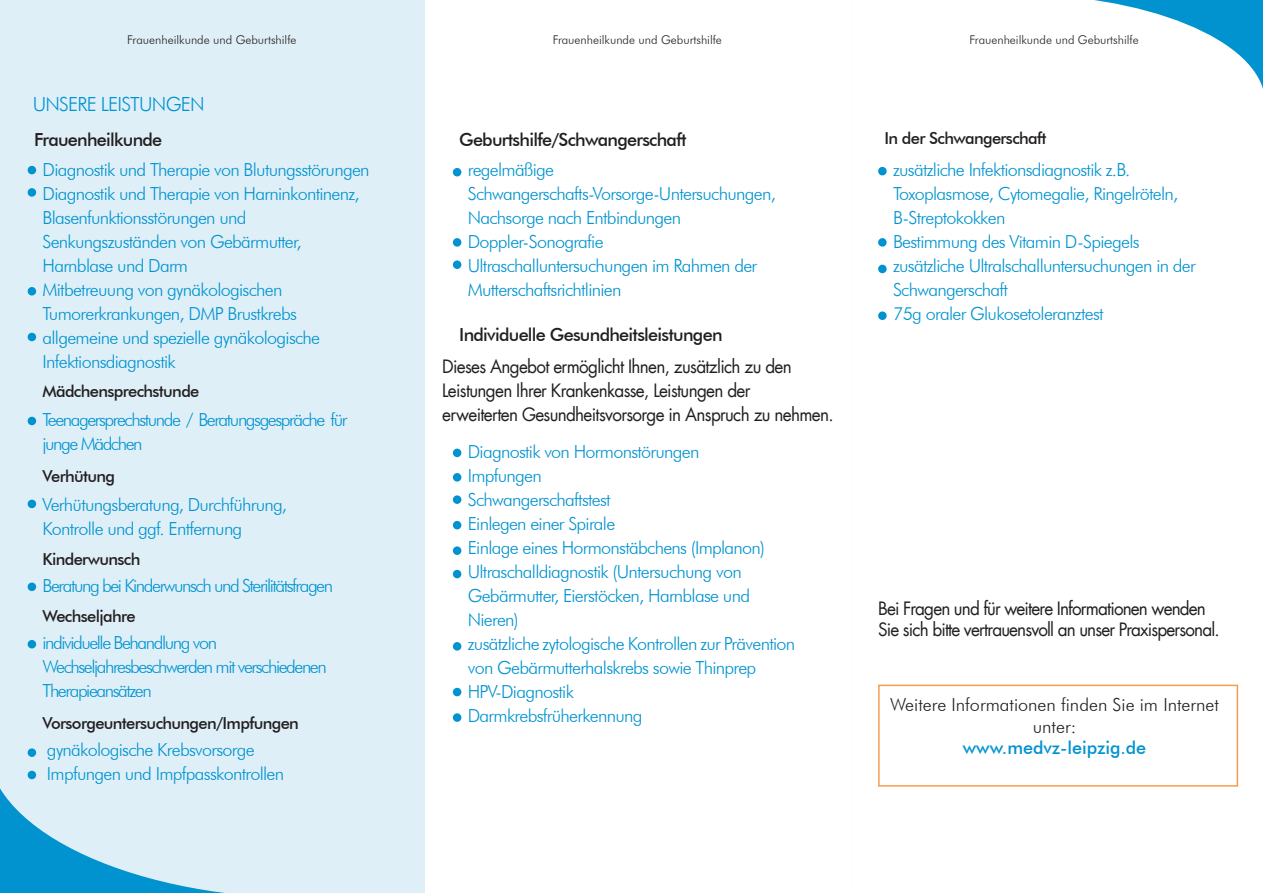
<style>
.page{position:relative;width:1263px;height:893px;background:#fff}
.page>*{position:absolute;margin:0;border:0;box-sizing:border-box;transform-origin:0 0}
.t1{font:300 19.5px "Futura BT";letter-spacing:-.04em;color:#0093d0}
.t2{font:300 18px/24px "Futura BT";letter-spacing:-.04em;color:#0093d0}
.t3{font:18px/21.6px "Futura";letter-spacing:-.04em;color:#231f20;scale:.95 1}
.t4{font:300 18px/24px "Futura BT";letter-spacing:-.08em;color:#0093d0}
.t5{font:500 18px "Futura BT";letter-spacing:-.04em;color:#231f20}
.t6{font:300 18px/21.6px "Futura BT";color:#231f20;text-align:center}
.t7{font:500 18px "Futura BT";color:#0093d0}
.t8{font:500 16.5px "Futura BT";letter-spacing:-.04em;color:#231f20}
.t9{font:300 12px "Futura BT";color:#231f20}
</style>
<div class="page">
<div style="left:0;top:0;width:425px;height:893px;background:#dfeff8"></div>
<svg style="left:878px;top:0;width:385px;height:787px"></svg>
<svg style="left:0;top:640px;width:225px;height:253px"></svg>
<div style="left:878px;top:685px;width:360px;height:102px;border:2px solid #f89c4c"></div>
<div style="left:28px;top:167px;width:7px;height:7px;background:#0093d0;border-radius:50%"></div>
<div style="left:28px;top:166px;width:8px;height:8px;border:2px solid #0093d0;border-radius:50%"></div>
<div style="left:28px;top:189px;width:7px;height:7px;background:#0093d0;border-radius:50%"></div>
<div style="left:28px;top:188px;width:8px;height:9px;border:2px solid #0093d0;border-radius:50%"></div>
<div style="left:28px;top:500px;width:7px;height:7px;background:#0093d0;border-radius:50%"></div>
<div style="left:28px;top:500px;width:8px;height:8px;border:2px solid #0093d0;border-radius:50%"></div>
<div style="left:28px;top:417px;width:7px;height:7px;background:#0093d0;border-radius:50%"></div>
<div style="left:28px;top:417px;width:8px;height:8px;border:2px solid #0093d0;border-radius:50%"></div>
<div style="left:28px;top:641px;width:7px;height:7px;background:#0093d0;border-radius:50%"></div>
<div style="left:28px;top:640px;width:8px;height:8px;border:2px solid #0093d0;border-radius:50%"></div>
<div style="left:28px;top:583px;width:7px;height:7px;background:#0093d0;border-radius:50%"></div>
<div style="left:28px;top:583px;width:8px;height:8px;border:2px solid #0093d0;border-radius:50%"></div>
<div style="left:28px;top:333px;width:7px;height:7px;background:#0093d0;border-radius:50%"></div>
<div style="left:28px;top:333px;width:8px;height:8px;border:2px solid #0093d0;border-radius:50%"></div>
<div style="left:454px;top:261px;width:7px;height:7px;background:#0093d0;border-radius:50%"></div>
<div style="left:453px;top:260px;width:8px;height:9px;border:2px solid #0093d0;border-radius:50%"></div>
<div style="left:454px;top:169px;width:7px;height:7px;background:#0093d0;border-radius:50%"></div>
<div style="left:453px;top:168px;width:8px;height:8px;border:2px solid #0093d0;border-radius:50%"></div>
<div style="left:454px;top:239px;width:7px;height:7px;background:#0093d0;border-radius:50%"></div>
<div style="left:453px;top:238px;width:8px;height:9px;border:2px solid #0093d0;border-radius:50%"></div>
<div style="left:28px;top:771px;width:7px;height:7px;background:#0093d0;border-radius:50%"></div>
<div style="left:28px;top:771px;width:8px;height:8px;border:2px solid #0093d0;border-radius:50%"></div>
<div style="left:28px;top:749px;width:7px;height:7px;background:#0093d0;border-radius:50%"></div>
<div style="left:28px;top:748px;width:8px;height:9px;border:2px solid #0093d0;border-radius:50%"></div>
<div style="left:879px;top:168px;width:7px;height:7px;background:#0093d0;border-radius:50%"></div>
<div style="left:878px;top:167px;width:9px;height:8px;border:2px solid #0093d0;border-radius:50%"></div>
<div style="left:454px;top:643px;width:7px;height:7px;background:#0093d0;border-radius:50%"></div>
<div style="left:453px;top:642px;width:8px;height:9px;border:2px solid #0093d0;border-radius:50%"></div>
<div style="left:879px;top:239px;width:7px;height:7px;background:#0093d0;border-radius:50%"></div>
<div style="left:878px;top:238px;width:9px;height:9px;border:2px solid #0093d0;border-radius:50%"></div>
<div style="left:879px;top:312px;width:7px;height:7px;background:#0093d0;border-radius:50%"></div>
<div style="left:878px;top:311px;width:9px;height:9px;border:2px solid #0093d0;border-radius:50%"></div>
<div style="left:879px;top:265px;width:7px;height:7px;background:#0093d0;border-radius:50%"></div>
<div style="left:878px;top:265px;width:9px;height:8px;border:2px solid #0093d0;border-radius:50%"></div>
<div style="left:454px;top:571px;width:7px;height:7px;background:#0093d0;border-radius:50%"></div>
<div style="left:453px;top:570px;width:8px;height:8px;border:2px solid #0093d0;border-radius:50%"></div>
<div style="left:454px;top:496px;width:7px;height:7px;background:#0093d0;border-radius:50%"></div>
<div style="left:453px;top:495px;width:8px;height:9px;border:2px solid #0093d0;border-radius:50%"></div>
<div style="left:454px;top:547px;width:7px;height:7px;background:#0093d0;border-radius:50%"></div>
<div style="left:453px;top:546px;width:8px;height:9px;border:2px solid #0093d0;border-radius:50%"></div>
<div style="left:454px;top:449px;width:7px;height:7px;background:#0093d0;border-radius:50%"></div>
<div style="left:453px;top:449px;width:8px;height:8px;border:2px solid #0093d0;border-radius:50%"></div>
<div style="left:454px;top:474px;width:7px;height:7px;background:#0093d0;border-radius:50%"></div>
<div style="left:453px;top:473px;width:8px;height:9px;border:2px solid #0093d0;border-radius:50%"></div>
<div style="left:454px;top:522px;width:7px;height:7px;background:#0093d0;border-radius:50%"></div>
<div style="left:453px;top:521px;width:8px;height:8px;border:2px solid #0093d0;border-radius:50%"></div>
<div style="left:28px;top:288px;width:7px;height:7px;background:#0093d0;border-radius:50%"></div>
<div style="left:28px;top:287px;width:8px;height:9px;border:2px solid #0093d0;border-radius:50%"></div>
<div style="left:454px;top:714px;width:7px;height:7px;background:#0093d0;border-radius:50%"></div>
<div style="left:453px;top:713px;width:8px;height:9px;border:2px solid #0093d0;border-radius:50%"></div>
<div style="left:454px;top:689px;width:7px;height:7px;background:#0093d0;border-radius:50%"></div>
<div style="left:453px;top:688px;width:8px;height:8px;border:2px solid #0093d0;border-radius:50%"></div>
<p class="t9" style="left:127px;top:32px;width:171px">Frauenheilkunde und Geburtshilfe</p>
<p class="t1" style="left:33px;top:92px;width:173px">UNSERE LEISTUNGEN</p>
<p class="t5" style="left:34px;top:128px;width:130px">Frauenheilkunde</p>
<p class="t2" style="left:43px;top:158px;width:329px">Diagnostik und Therapie von Blutungsstörungen</p>
<p class="t2" style="left:43px;top:182px;width:319px">Diagnostik und Therapie von Harninkontinenz,<br>Blasenfunktionsstörungen und</p>
<p class="t2" style="left:43px;top:230px;width:260px">Senkungszuständen von Gebärmutter,</p>
<p class="t2" style="left:43px;top:254px;width:147px">Harnblase und Darm</p>
<p class="t2" style="left:43px;top:278px;width:241px">Mitbetreuung von gynäkologischen</p>
<p class="t2" style="left:43px;top:302px;width:256px">Tumorerkrankungen, DMP Brustkrebs</p>
<p class="t2" style="left:43px;top:326px;width:279px">allgemeine und spezielle gynäkologische</p>
<p class="t2" style="left:43px;top:350px;width:135px">Infektionsdiagnostik</p>
<p class="t8" style="left:43px;top:381px;width:158px">Mädchensprechstunde</p>
<p class="t4" style="left:43px;top:408px;width:306px">Teenagersprechstunde / Beratungsgespräche für junge Mädchen</p>
<p class="t8" style="left:43px;top:466px;width:74px">Verhütung</p>
<p class="t2" style="left:43px;top:492px;width:246px">Verhütungsberatung, Durchführung,</p>
<p class="t2" style="left:43px;top:516px;width:201px">Kontrolle und ggf. Entfernung</p>
<p class="t8" style="left:43px;top:549px;width:99px">Kinderwunsch</p>
<p class="t4" style="left:43px;top:573px;width:292px">Beratung bei Kinderwunsch und Sterilitätsfragen</p>
<p class="t8" style="left:43px;top:606px;width:95px">Wechseljahre</p>
<p class="t4" style="left:43px;top:631px;width:176px">individuelle Behandlung von</p>
<p class="t4" style="left:43px;top:655px;width:286px">Wechseljahresbeschwerden mit verschiedenen<br>Therapieansätzen</p>
<p class="t8" style="left:43px;top:713px;width:258px">Vorsorgeuntersuchungen/Impfungen</p>
<p class="t2" style="left:47px;top:738px;width:209px">gynäkologische Krebsvorsorge</p>
<p class="t2" style="left:47px;top:762px;width:239px">Impfungen und Impfpasskontrollen</p>
<p class="t9" style="left:553px;top:32px;width:171px">Frauenheilkunde und Geburtshilfe</p>
<p class="t5" style="left:459px;top:128px;width:229px">Geburtshilfe/Schwangerschaft</p>
<p class="t2" style="left:468px;top:158px;width:88px">regelmäßige</p>
<p class="t2" style="left:468px;top:182px;width:310px">Schwangerschafts-Vorsorge-Untersuchungen,</p>
<p class="t2" style="left:468px;top:206px;width:215px">Nachsorge nach Entbindungen</p>
<p class="t2" style="left:468px;top:230px;width:137px">Doppler-Sonografie</p>
<p class="t2" style="left:468px;top:254px;width:291px">Ultraschalluntersuchungen im Rahmen der</p>
<p class="t2" style="left:468px;top:278px;width:155px">Mutterschaftsrichtlinien</p>
<p class="t5" style="left:459px;top:324px;width:265px">Individuelle Gesundheitsleistungen</p>
<p class="t3" style="left:442px;top:356px;width:369px">Dieses Angebot ermöglicht Ihnen, zusätzlich zu den</p>
<p class="t3" style="left:442px;top:380px;width:326px">Leistungen Ihrer Krankenkasse, Leistungen der</p>
<p class="t3" style="left:442px;top:404px;width:413px">erweiterten Gesundheitsvorsorge in Anspruch zu nehmen.</p>
<p class="t2" style="left:468px;top:439px;width:233px">Diagnostik von Hormonstörungen</p>
<p class="t2" style="left:468px;top:463px;width:76px">Impfungen</p>
<p class="t2" style="left:468px;top:487px;width:144px">Schwangerschaftstest</p>
<p class="t2" style="left:468px;top:511px;width:149px">Einlegen einer Spirale</p>
<p class="t2" style="left:468px;top:535px;width:299px">Einlage eines Hormonstäbchens (Implanon)</p>
<p class="t2" style="left:468px;top:559px;width:275px">Ultraschalldiagnostik (Untersuchung von</p>
<p class="t2" style="left:468px;top:583px;width:284px">Gebärmutter, Eierstöcken, Harnblase und</p>
<p class="t2" style="left:468px;top:607px;width:53px">Nieren)</p>
<p class="t2" style="left:468px;top:631px;width:329px">zusätzliche zytologische Kontrollen zur Prävention von Gebärmutterhalskrebs sowie Thinprep</p>
<p class="t2" style="left:468px;top:679px;width:108px">HPV-Diagnostik</p>
<p class="t2" style="left:468px;top:703px;width:176px">Darmkrebsfrüherkennung</p>
<p class="t9" style="left:969px;top:32px;width:171px">Frauenheilkunde und Geburtshilfe</p>
<p class="t8" style="left:884px;top:128px;width:164px">In der Schwangerschaft</p>
<p class="t2" style="left:893px;top:158px;width:239px">zusätzliche Infektionsdiagnostik z.B.</p>
<p class="t2" style="left:893px;top:182px;width:287px">Toxoplasmose, Cytomegalie, Ringelröteln,</p>
<p class="t2" style="left:893px;top:206px;width:114px">B-Streptokokken</p>
<p class="t2" style="left:893px;top:230px;width:248px">Bestimmung des Vitamin D-Spiegels</p>
<p class="t2" style="left:893px;top:254px;width:304px">zusätzliche Ultralschalluntersuchungen in der<br>Schwangerschaft</p>
<p class="t2" style="left:893px;top:302px;width:212px">75g oraler Glukosetoleranztest</p>
<p class="t3" style="left:878px;top:598px;width:361px">Bei Fragen und für weitere Informationen wenden<br>Sie sich bitte vertrauensvoll an unser Praxispersonal.</p>
<p class="t6" style="left:890px;top:694px;width:330px">Weitere Informationen finden Sie im Internet unter:</p>
<p class="t7" style="left:963px;top:737px;width:185px">www.medvz-leipzig.de</p>
</div>
